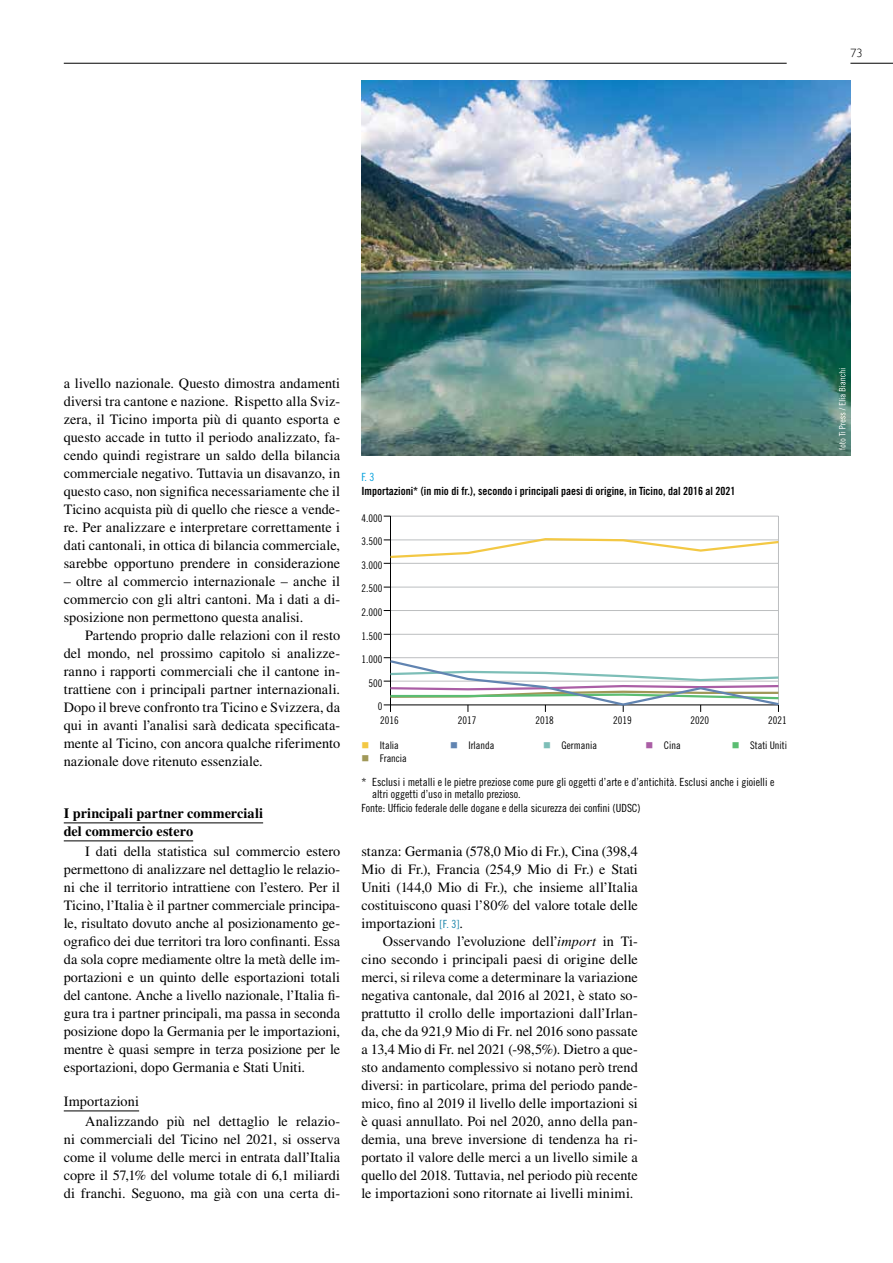
<style>
.page{position:relative;width:893px;height:1263px;background:#fff}
.page>*{position:absolute;margin:0;border:0;box-sizing:border-box;transform-origin:0 0}
.t1{font:14.25px/18px "Times LT Std";letter-spacing:.005em;color:#000;text-align:justify}
.t2{font:700 14.25px/18px "Times LT Std";color:#000}
.t3{font:300 12px "Gill Sans";color:#000}
.t4{font:11.25px/12px "Trade Gothic LT Std Cn 18";color:#000}
.t5{font:11.25px "Trade Gothic LT Std Bd Cn 20";color:#000}
.t6{font:11.25px "Trade Gothic LT Std Cn 18";color:#009fdb}
.t7{font:10.5px "Trade Gothic LT Std Cn 18";color:#000}
.s1{font-family:"Trade Gothic LT Std Cn 18";font-size:11.25px;color:#1a84aa}
.s2{font-style:italic}
</style>
<div class="page">
<hr style="left:64px;top:63px;width:723px;height:1px;background:#000">
<hr style="left:850px;top:63px;width:43px;height:1px;background:#000">
<hr style="left:64px;top:822px;width:199px;height:1px;background:#000">
<hr style="left:64px;top:840px;width:129px;height:1px;background:#000">
<hr style="left:64px;top:1110px;width:75px;height:1px;background:#000">
<img style="left:361px;top:81px;width:489px;height:374px">
<hr style="left:390px;top:516px;width:388px;height:1px;background:#bcbec0">
<hr style="left:778px;top:516px;width:1px;height:189px;background:#bcbec0">
<hr style="left:390px;top:634px;width:388px;height:1px;background:#bcbec0">
<hr style="left:390px;top:610px;width:388px;height:1px;background:#bcbec0">
<hr style="left:390px;top:587px;width:388px;height:1px;background:#bcbec0">
<hr style="left:390px;top:516px;width:1px;height:189px;background:#000">
<svg style="left:384px;top:538px;width:395px;height:26px"></svg>
<svg style="left:384px;top:657px;width:395px;height:55px"></svg>
<svg style="left:839px;top:368px;width:6px;height:82px"></svg>
<p class="t3" style="left:850px;top:46px;width:13px">73</p>
<p class="t1" style="left:64px;top:374px;width:278px">a livello nazionale. Questo dimostra andamenti diversi tra cantone e nazione. Rispetto alla Sviz&shy;zera, il Ticino importa più di quanto esporta e questo accade in tutto il periodo analizzato, fa&shy;cendo quindi registrare un saldo della bilancia commerciale negativo. Tuttavia un disavanzo, in questo caso, non significa necessariamente che il Ticino acquista più di quello che riesce a vende&shy;re. Per analizzare e interpretare correttamente i dati cantonali, in ottica di bilancia commerciale, sarebbe opportuno prendere in considerazione</p>
<p class="t1" style="left:64px;top:572px;width:278px">– oltre al commercio internazionale – anche il commercio con gli altri cantoni. Ma i dati a di&shy;sposizione non permettono questa analisi.</p>
<p class="t1" style="left:64px;top:626px;width:278px;text-indent:21px">Partendo proprio dalle relazioni con il resto del mondo, nel prossimo capitolo si analizze&shy;ranno i rapporti commerciali che il cantone in&shy;trattiene con i principali partner internazionali.<br>Dopo il breve confronto tra Ticino e Svizzera, da qui in avanti l’analisi sarà dedicata specificata&shy;mente al Ticino, con ancora qualche riferimento nazionale dove ritenuto essenziale.</p>
<p class="t2" style="left:64px;top:804px;width:201px">I principali partner commerciali del commercio estero</p>
<p class="t1" style="left:64px;top:842px;width:278px;text-indent:21px">I dati della statistica sul commercio estero permettono di analizzare nel dettaglio le relazio&shy;ni che il territorio intrattiene con l’estero. Per il Ticino, l’Italia è il partner commerciale principa&shy;le, risultato dovuto anche al posizionamento ge&shy;ografico dei due territori tra loro confinanti. Essa da sola copre mediamente oltre la metà delle im&shy;portazioni e un quinto delle esportazioni totali del cantone. Anche a livello nazionale, l’Italia fi&shy;gura tra i partner principali, ma passa in seconda posizione dopo la Germania per le importazioni, mentre è quasi sempre in terza posizione per le esportazioni, dopo Germania e Stati Uniti.</p>
<p class="t1" style="left:85px;top:1092px;width:257px;line-height:19.5px;text-indent:-21px">Importazioni<br>Analizzando più nel dettaglio le relazio-</p>
<p class="t1" style="left:64px;top:1130px;width:278px">ni commerciali del Ticino nel 2021, si osserva come il volume delle merci in entrata dall’Italia copre il 57,1% del volume totale di 6,1 miliardi di franchi. Seguono, ma già con una certa di-</p>
<p class="t6" style="left:361px;top:470px;width:15px">F. 3</p>
<p class="t5" style="left:361px;top:484px;width:376px">Importazioni* (in mio di fr.), secondo i principali paesi di origine, in Ticino, dal 2016 al 2021</p>
<p class="t7" style="left:361px;top:512px;width:22px">4.000</p>
<p class="t7" style="left:361px;top:535px;width:22px">3.500</p>
<p class="t7" style="left:361px;top:559px;width:22px">3.000</p>
<p class="t7" style="left:361px;top:582px;width:22px">2.500</p>
<p class="t7" style="left:361px;top:606px;width:22px">2.000</p>
<p class="t7" style="left:361px;top:630px;width:22px">1.500</p>
<p class="t7" style="left:361px;top:653px;width:22px">1.000</p>
<p class="t7" style="left:368px;top:677px;width:15px">500</p>
<p class="t7" style="left:378px;top:700px;width:6px">0</p>
<p class="t7" style="left:380px;top:714px;width:20px">2016</p>
<p class="t7" style="left:458px;top:714px;width:20px">2017</p>
<p class="t7" style="left:535px;top:714px;width:20px">2018</p>
<p class="t7" style="left:613px;top:714px;width:20px">2019</p>
<p class="t7" style="left:691px;top:714px;width:20px">2020</p>
<p class="t7" style="left:768px;top:714px;width:20px">2021</p>
<p class="t7" style="left:380px;top:739px;width:21px">Italia</p>
<p class="t7" style="left:468px;top:739px;width:28px">Irlanda</p>
<p class="t7" style="left:561px;top:739px;width:37px">Germania</p>
<p class="t7" style="left:664px;top:739px;width:18px">Cina</p>
<p class="t7" style="left:750px;top:739px;width:38px">Stati Uniti</p>
<p class="t7" style="left:380px;top:752px;width:29px">Francia</p>
<p class="t4" style="left:372px;top:776px;width:404px;text-indent:-11px">* Esclusi i metalli e le pietre preziose come pure gli oggetti d’arte e d’antichità. Esclusi anche i gioielli e altri oggetti d’uso in metallo prezioso.</p>
<p class="t4" style="left:361px;top:801px;width:281px">Fonte: Ufficio federale delle dogane e della sicurezza dei confini (UDSC)</p>
<p class="t1" style="left:361px;top:842px;width:278px">stanza: Germania (578,0 Mio di Fr.), Cina (398,4<br>Mio di Fr.), Francia (254,9 Mio di Fr.) e Stati Uniti (144,0 Mio di Fr.), che insieme all’Italia costituiscono quasi l’80% del valore totale delle importazioni <span class="s1">[F. 3]</span>.</p>
<p class="t1" style="left:361px;top:932px;width:278px;text-indent:21px">Osservando l’evoluzione dell’<span class="s2">import</span> in Ti&shy;cino secondo i principali paesi di origine delle merci, si rileva come a determinare la variazione negativa cantonale, dal 2016 al 2021, è stato so&shy;prattutto il crollo delle importazioni dall’Irlan&shy;da, che da 921,9 Mio di Fr. nel 2016 sono passate a 13,4 Mio di Fr. nel 2021 (-98,5%). Dietro a que&shy;sto andamento complessivo si notano però trend diversi: in particolare, prima del periodo pande&shy;mico, fino al 2019 il livello delle importazioni si è quasi annullato. Poi nel 2020, anno della pan&shy;demia, una breve inversione di tendenza ha ri&shy;portato il valore delle merci a un livello simile a quello del 2018. Tuttavia, nel periodo più recente le importazioni sono ritornate ai livelli minimi.</p>
</div>
